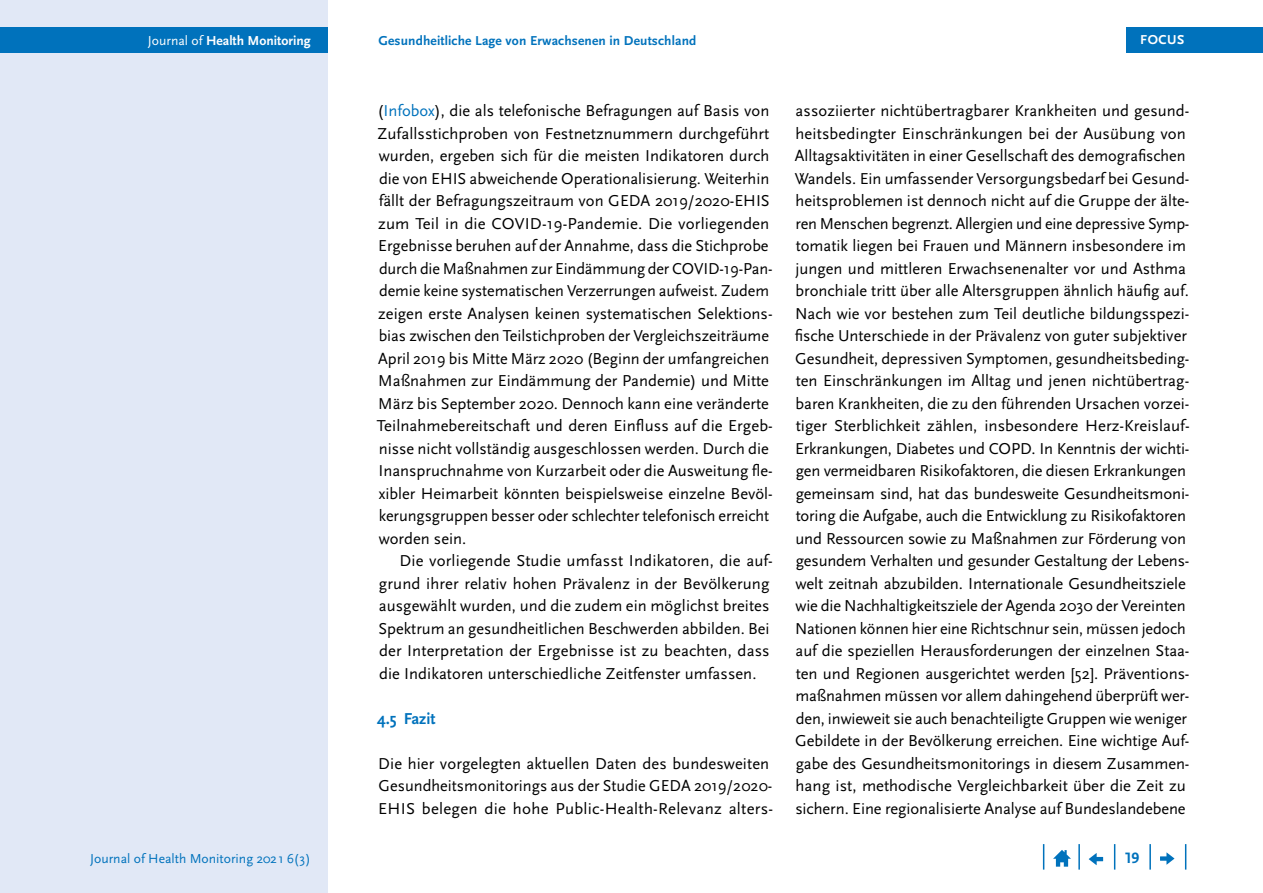
<style>
.page{position:relative;width:1263px;height:893px;background:#fff}
.page>*{position:absolute;margin:0;border:0;box-sizing:border-box;transform-origin:0 0}
.Copy{font:16.5px/22.5px "Scala Sans Pro";color:#000}
.Copy_Einzug{font:16.5px/22.5px "Scala Sans Pro";color:#000}
.t1{font:700 16.5px "Scala Sans Pro";color:#0072bc}
.t2{font:700 15.75px "Scala Sans Pro";color:#0072bc}
.t3{font:13.65px "Scala Sans Pro";color:#0072bc}
.t4{font:700 13.65px "Scala Sans Pro";color:#fff}
.t5{font:700 13.5px "Scala Sans Pro";letter-spacing:.01em;color:#0072bc}
.t6{font:700 13.5px "Scala Sans Pro";letter-spacing:.04em;color:#fff}
.s1{font-weight:400}
.s2{color:#0072bc}
</style>
<div class="page">
<div style="left:0;top:0;width:327px;height:893px;background:#e1e8f6"></div>
<div style="left:0;top:28px;width:327px;height:25px;background:#0072bc"></div>
<svg style="left:1185px;top:844px;width:1px;height:26px"></svg>
<hr style="left:1149px;top:844px;width:2px;height:26px;background:#0072bc">
<svg style="left:1114px;top:844px;width:1px;height:26px"></svg>
<hr style="left:1078px;top:844px;width:2px;height:26px;background:#0072bc">
<svg style="left:1043px;top:844px;width:1px;height:26px"></svg>
<svg style="left:1053px;top:850px;width:18px;height:17px"></svg>
<svg style="left:1089px;top:853px;width:14px;height:12px"></svg>
<svg style="left:1160px;top:852px;width:14px;height:13px"></svg>
<div style="left:1126px;top:28px;width:137px;height:25px;background:#0072bc"></div>
<p class="t4" style="left:148px;top:33px;width:164px"><span class="s1">Journal of</span> Health Monitoring</p>
<p class="t5" style="left:378px;top:33px;width:319px">Gesundheitliche Lage von Erwachsenen in Deutschland</p>
<p class="Copy_Einzug" style="left:377px;top:99px;width:397px">(<span class="s2">Infobox</span>), die als telefonische Befragungen auf Basis von Zufallsstichproben von Festnetznummern durchgeführt wurden, ergeben sich für die meisten Indikatoren durch die von EHIS abweichende Operationalisierung. Weiterhin fällt der Befragungszeitraum von GEDA 2019/2020-EHIS zum Teil in die COVID-19-Pandemie. Die vorliegenden Ergebnisse beruhen auf der Annahme, dass die Stichprobe durch die Maßnahmen zur Eindämmung der COVID-19-Pan&shy;demie keine systematischen Verzerrungen aufweist. Zudem zeigen erste Analysen keinen systematischen Selektions&shy;bias zwischen den Teilstichproben der Vergleichszeiträume April 2019 bis Mitte März 2020 (Beginn der umfangreichen Maßnahmen zur Eindämmung der Pandemie) und Mitte März bis September 2020. Dennoch kann eine veränderte Teilnahmebereitschaft und deren Einfluss auf die Ergeb&shy;nisse nicht vollständig ausgeschlossen werden. Durch die Inanspruchnahme von Kurzarbeit oder die Ausweitung fle&shy;xibler Heimarbeit könnten beispielsweise einzelne Bevöl&shy;kerungsgruppen besser oder schlechter telefonisch erreicht worden sein.</p>
<p class="Copy_Einzug" style="left:378px;top:549px;width:396px;text-indent:21px">Die vorliegende Studie umfasst Indikatoren, die auf&shy;grund ihrer relativ hohen Prävalenz in der Bevölkerung ausgewählt wurden, und die zudem ein möglichst breites Spektrum an gesundheitlichen Beschwerden abbilden. Bei der Interpretation der Ergebnisse ist zu beachten, dass die Indikatoren unterschiedliche Zeitfenster umfassen.</p>
<h2 class="t1" style="left:377px;top:708px;width:60px">4.5 Fazit</h2>
<p class="Copy" style="left:378px;top:752px;width:396px">Die hier vorgelegten aktuellen Daten des bundesweiten<br>Gesundheitsmonitorings aus der Studie GEDA 2019/2020-<br>EHIS belegen die hohe Public-Health-Relevanz alters-</p>
<p class="t6" style="left:1140px;top:32px;width:46px">FOCUS</p>
<p class="Copy" style="left:795px;top:99px;width:396px">assoziierter nichtübertragbarer Krankheiten und gesund&shy;heitsbedingter Einschränkungen bei der Ausübung von Alltagsaktivitäten in einer Gesellschaft des demografischen Wandels. Ein umfassender Versorgungsbedarf bei Gesund&shy;heitsproblemen ist dennoch nicht auf die Gruppe der älte&shy;ren Menschen begrenzt. Allergien und eine depressive Symp&shy;tomatik liegen bei Frauen und Männern insbesondere im jungen und mittleren Erwachsenenalter vor und Asthma bronchiale tritt über alle Altersgruppen ähnlich häufig auf.<br>Nach wie vor bestehen zum Teil deutliche bildungsspezi&shy;fische Unterschiede in der Prävalenz von guter subjektiver Gesundheit, depressiven Symptomen, gesundheitsbeding&shy;ten Einschränkungen im Alltag und jenen nichtübertrag&shy;baren Krankheiten, die zu den führenden Ursachen vorzei&shy;tiger Sterblichkeit zählen, insbesondere Herz-Kreislauf-Erkrankungen, Diabetes und COPD. In Kenntnis der wichti&shy;gen vermeidbaren Risikofaktoren, die diesen Erkrankungen gemeinsam sind, hat das bundesweite Gesundheitsmoni&shy;toring die Aufgabe, auch die Entwicklung zu Risikofaktoren und Ressourcen sowie zu Maßnahmen zur Förderung von gesundem Verhalten und gesunder Gestaltung der Lebens&shy;welt zeitnah abzubilden. Internationale Gesundheitsziele wie die Nachhaltigkeitsziele der Agenda 2030 der Vereinten Nationen können hier eine Richtschnur sein, müssen jedoch auf die speziellen Herausforderungen der einzelnen Staa&shy;ten und Regionen ausgerichtet werden [52]. Präventions&shy;maßnahmen müssen vor allem dahingehend überprüft wer&shy;den, inwieweit sie auch benachteiligte Gruppen wie weniger Gebildete in der Bevölkerung erreichen. Eine wichtige Auf&shy;gabe des Gesundheitsmonitorings in diesem Zusammen&shy;hang ist, methodische Vergleichbarkeit über die Zeit zu sichern. Eine regionalisierte Analyse auf Bundeslandebene</p>
<p class="t3" style="left:90px;top:850px;width:222px">Journal of Health Monitoring 2021 6(3)</p>
<p class="t2" style="left:1125px;top:849px;width:16px">19</p>
</div>
